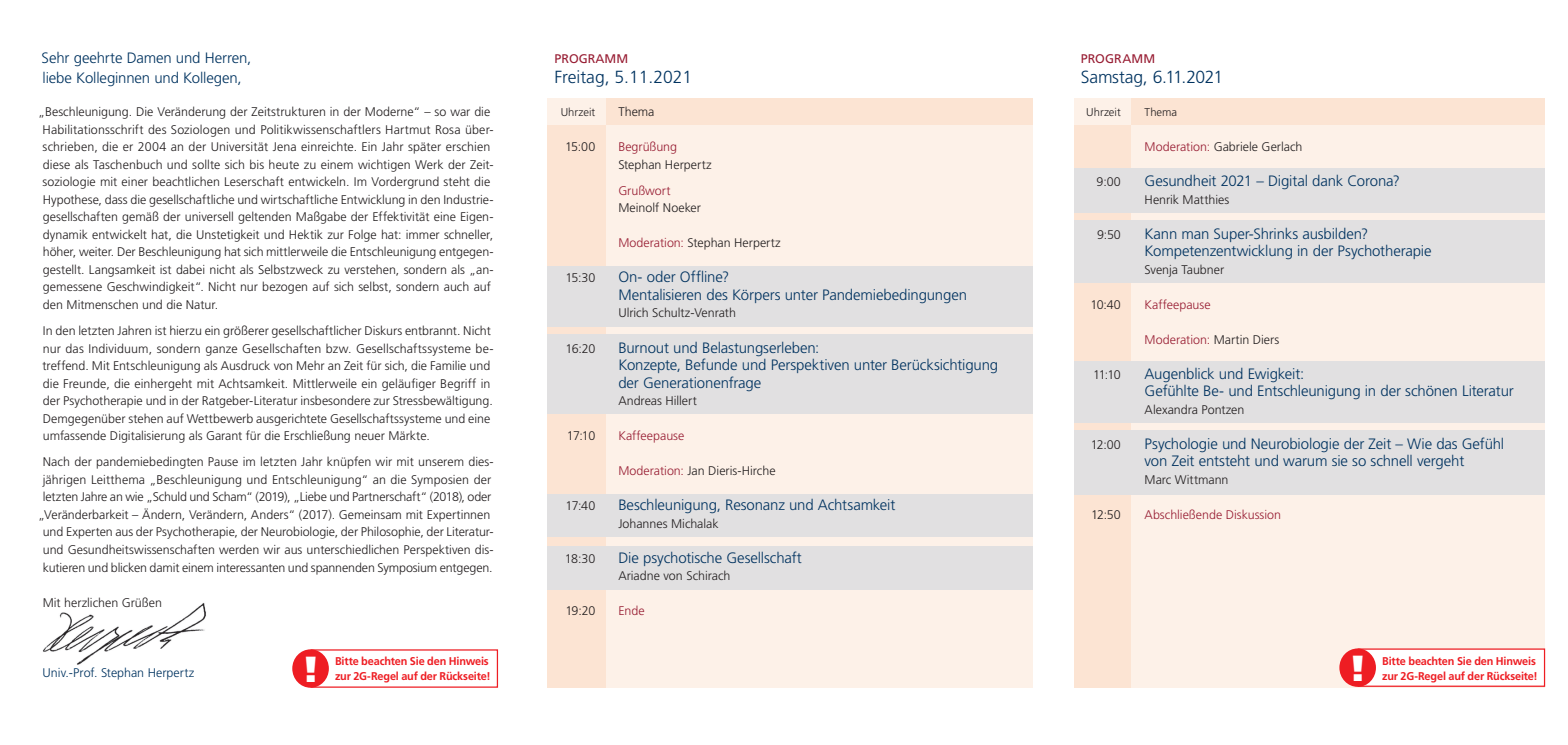
<style>
.page{position:relative;width:1568px;height:745px;background:#fff}
.page>*{position:absolute;margin:0;border:0;box-sizing:border-box;transform-origin:0 0}
.t1{font:900 36.25px "Frutiger";color:#fff}
.t2{font:300 17.5px "Frutiger";color:#013360}
.t3{font:300 15px/17.5px "Frutiger";letter-spacing:-.01em;color:#013360}
.t4{font:300 12.5px/17.5px "Frutiger";color:#231f20}
.t5{font:300 12.5px "Frutiger";color:#981d33}
.t6{font:300 12.5px "Frutiger";color:#013360}
.t7{font:12.5px "Frutiger";color:#981d33}
.t8{font:700 11.25px "Frutiger";letter-spacing:-.015em;color:#ee1d23}
.t9{font:300 11.25px "Frutiger";letter-spacing:.005em;color:#231f20}
.s1{color:#981d33}
.s2{color:#231f20}
</style>
<div class="page">
<img style="left:42px;top:603px;width:164px;height:62px">
<div style="left:547px;top:98px;width:486px;height:589px;background:#fce4d3"></div>
<div style="left:1075px;top:98px;width:470px;height:589px;background:#fce4d3"></div>
<div style="left:606px;top:125px;width:427px;height:562px;background:#fdf1e8"></div>
<div style="left:1131px;top:125px;width:414px;height:562px;background:#fdf1e8"></div>
<div style="left:547px;top:266px;width:486px;height:60px;background:#e1e0e1"></div>
<div style="left:1075px;top:168px;width:470px;height:45px;background:#e1e0e1"></div>
<div style="left:547px;top:334px;width:486px;height:79px;background:#e1e0e1"></div>
<div style="left:1075px;top:221px;width:470px;height:62px;background:#e1e0e1"></div>
<div style="left:1075px;top:361px;width:470px;height:62px;background:#e1e0e1"></div>
<div style="left:1075px;top:430px;width:470px;height:64px;background:#e1e0e1"></div>
<div style="left:547px;top:493px;width:486px;height:43px;background:#e1e0e1"></div>
<div style="left:547px;top:545px;width:486px;height:43px;background:#e1e0e1"></div>
<div style="left:547px;top:98px;width:59px;height:27px;background:#fdf1e8"></div>
<div style="left:1075px;top:98px;width:56px;height:27px;background:#fdf1e8"></div>
<div style="left:1358px;top:648px;width:187px;height:38px;background:#fff"></div>
<div style="left:1339px;top:648px;width:37px;height:38px;background:#ee1d23;border-radius:50%"></div>
<div style="left:292px;top:649px;width:37px;height:38px;background:#ee1d23;border-radius:50%"></div>
<p class="t3" style="left:42px;top:48px;width:211px;line-height:20px">Sehr geehrte Damen und Herren, liebe Kolleginnen und Kollegen,</p>
<p class="t4" style="left:43px;top:103px;width:452px;text-indent:-4px">„Beschleunigung. Die Veränderung der Zeitstrukturen in der Moderne“ – so war die Habilitationsschrift des Soziologen und Politikwissenschaftlers Hartmut Rosa über&shy;schrieben, die er 2004 an der Universität Jena einreichte. Ein Jahr später erschien diese als Taschenbuch und sollte sich bis heute zu einem wichtigen Werk der Zeit&shy;soziologie mit einer beachtlichen Leserschaft entwickeln. Im Vordergrund steht die Hypothese, dass die gesellschaftliche und wirtschaftliche Entwicklung in den Industrie&shy;gesellschaften gemäß der universell geltenden Maßgabe der Effektivität eine Eigen&shy;dynamik entwickelt hat, die Unstetigkeit und Hektik zur Folge hat: immer schneller, höher, weiter. Der Beschleunigung hat sich mittlerweile die Entschleunigung entgegen&shy;gestellt. Langsamkeit ist dabei nicht als Selbstzweck zu verstehen, sondern als „an&shy;gemessene Geschwindigkeit“. Nicht nur bezogen auf sich selbst, sondern auch auf den Mitmenschen und die Natur.</p>
<p class="t4" style="left:42px;top:322px;width:453px">In den letzten Jahren ist hierzu ein größerer gesellschaftlicher Diskurs entbrannt. Nicht nur das Individuum, sondern ganze Gesellschaften bzw. Gesellschaftssysteme be&shy;treffend. Mit Entschleunigung als Ausdruck von Mehr an Zeit für sich, die Familie und die Freunde, die einhergeht mit Achtsamkeit. Mittlerweile ein geläufiger Begriff in der Psychotherapie und in der Ratgeber-Literatur insbesondere zur Stressbewältigung.<br>Demgegenüber stehen auf Wettbewerb ausgerichtete Gesellschaftssysteme und eine umfassende Digitalisierung als Garant für die Erschließung neuer Märkte.</p>
<p class="t4" style="left:38px;top:453px;width:457px;text-align:center">Nach der pandemiebedingten Pause im letzten Jahr knüpfen wir mit unserem dies&shy;jährigen Leitthema „Beschleunigung und Entschleunigung“ an die Symposien der letzten Jahre an wie „Schuld und Scham“ (2019), „Liebe und Partnerschaft“ (2018), oder „Veränderbarkeit – Ändern, Verändern, Anders“ (2017). Gemeinsam mit Expertinnen und Experten aus der Psychotherapie, der Neurobiologie, der Philosophie, der Literatur&shy;und Gesundheitswissenschaften werden wir aus unterschiedlichen Perspektiven dis&shy;kutieren und blicken damit einem interessanten und spannenden Symposium entgegen.</p>
<p class="t4" style="left:43px;top:593px;width:121px">Mit herzlichen Grüßen</p>
<p class="t7" style="left:555px;top:52px;width:75px">PROGRAMM</p>
<h2 class="t2" style="left:555px;top:67px;width:139px">Freitag, 5.11.2021</h2>
<p class="t4" style="left:618px;top:103px;width:38px">Thema</p>
<p class="t5" style="left:618px;top:139px;width:60px">Begrüßung</p>
<p class="t4" style="left:618px;top:155px;width:95px">Stephan Herpertz</p>
<p class="t5" style="left:618px;top:183px;width:54px">Grußwort</p>
<p class="t4" style="left:618px;top:199px;width:84px">Meinolf Noeker</p>
<p class="t4" style="left:618px;top:234px;width:164px"><span class="s1">Moderation:</span> Stephan Herpertz</p>
<p class="t3" style="left:618px;top:268px;width:350px">On- oder Offline?<br>Mentalisieren des Körpers unter Pandemiebedingungen</p>
<p class="t4" style="left:618px;top:304px;width:119px">Ulrich Schultz-Venrath</p>
<p class="t3" style="left:618px;top:338px;width:381px">Burnout und Belastungserleben:<br>Konzepte, Befunde und Perspektiven unter Berücksichtigung der Generationenfrage</p>
<p class="t4" style="left:618px;top:392px;width:80px">Andreas Hillert</p>
<p class="t5" style="left:618px;top:428px;width:68px">Kaffeepause</p>
<p class="t4" style="left:618px;top:462px;width:159px"><span class="s1">Moderation:</span> Jan Dieris-Hirche</p>
<p class="t3" style="left:618px;top:496px;width:279px">Beschleunigung, Resonanz und Achtsamkeit</p>
<p class="t4" style="left:618px;top:514px;width:102px">Johannes Michalak</p>
<p class="t3" style="left:618px;top:548px;width:185px">Die psychotische Gesellschaft</p>
<p class="t4" style="left:618px;top:567px;width:114px">Ariadne von Schirach</p>
<p class="t5" style="left:618px;top:603px;width:28px">Ende</p>
<p class="t9" style="left:561px;top:106px;width:36px">Uhrzeit</p>
<p class="t4" style="left:565px;top:138px;width:32px">15:00</p>
<p class="t4" style="left:565px;top:269px;width:31px">15:30</p>
<p class="t4" style="left:565px;top:339px;width:31px">16:20</p>
<p class="t4" style="left:567px;top:427px;width:30px">17:10</p>
<p class="t4" style="left:566px;top:497px;width:31px">17:40</p>
<p class="t4" style="left:565px;top:549px;width:32px">18:30</p>
<p class="t4" style="left:565px;top:602px;width:31px">19:20</p>
<p class="t7" style="left:1081px;top:52px;width:76px">PROGRAMM</p>
<h2 class="t2" style="left:1081px;top:67px;width:144px">Samstag, 6.11.2021</h2>
<p class="t9" style="left:1144px;top:106px;width:34px">Thema</p>
<p class="t4" style="left:1144px;top:138px;width:159px"><span class="s1">Moderation:</span> Gabriele Gerlach</p>
<p class="t3" style="left:1144px;top:172px;width:257px">Gesundheit 2021 – Digital dank Corona?</p>
<p class="t4" style="left:1144px;top:190px;width:86px">Henrik Matthies</p>
<p class="t3" style="left:1144px;top:224px;width:289px">Kann man Super-Shrinks ausbilden?<br>Kompetenzentwicklung in der Psychotherapie</p>
<p class="t4" style="left:1144px;top:260px;width:81px">Svenja Taubner</p>
<p class="t5" style="left:1144px;top:297px;width:68px">Kaffeepause</p>
<p class="t5" style="left:1144px;top:332px;width:136px">Moderation: <span class="s2">Martin Diers</span></p>
<p class="t3" style="left:1144px;top:364px;width:371px">Augenblick und Ewigkeit:<br>Gefühlte Be- und Entschleunigung in der schönen Literatur</p>
<p class="t4" style="left:1144px;top:400px;width:101px">Alexandra Pontzen</p>
<p class="t3" style="left:1144px;top:434px;width:361px">Psychologie und Neurobiologie der Zeit – Wie das Gefühl von Zeit entsteht und warum sie so schnell vergeht</p>
<p class="t4" style="left:1144px;top:470px;width:85px">Marc Wittmann</p>
<p class="t5" style="left:1144px;top:507px;width:138px">Abschließende Diskussion</p>
<p class="t9" style="left:1086px;top:106px;width:36px">Uhrzeit</p>
<p class="t4" style="left:1097px;top:173px;width:26px">9:00</p>
<p class="t4" style="left:1097px;top:225px;width:25px">9:50</p>
<p class="t4" style="left:1090px;top:295px;width:32px">10:40</p>
<p class="t4" style="left:1093px;top:365px;width:29px">11:10</p>
<p class="t4" style="left:1091px;top:435px;width:32px">12:00</p>
<p class="t4" style="left:1091px;top:505px;width:31px">12:50</p>
<p class="t6" style="left:43px;top:664px;width:153px">Univ.-Prof. Stephan Herpertz</p>
<h1 class="t1" style="left:303px;top:646px;width:17px">!</h1>
<p class="t8" style="left:335px;top:654px;width:155px">Bitte beachten Sie den Hinweis</p>
<p class="t8" style="left:335px;top:669px;width:157px">zur 2G-Regel auf der Rückseite!</p>
<h1 class="t1" style="left:1350px;top:645px;width:17px">!</h1>
<p class="t8" style="left:1382px;top:653px;width:155px">Bitte beachten Sie den Hinweis</p>
<p class="t8" style="left:1382px;top:668px;width:157px">zur 2G-Regel auf der Rückseite!</p>
</div>
